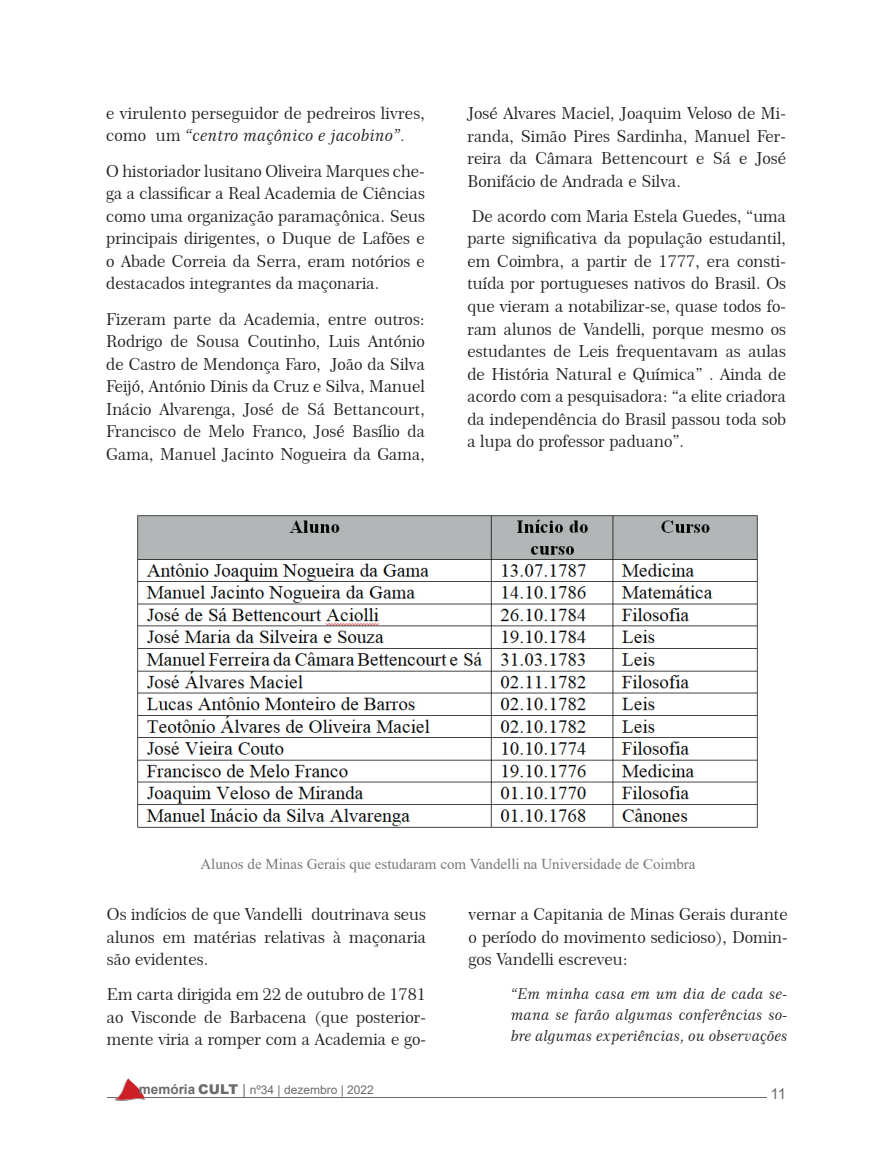
<style>
.page{position:relative;width:893px;height:1149px;background:#fff}
.page>*{position:absolute;margin:0;border:0;box-sizing:border-box;transform-origin:0 0}
.t1{font:16.5px/22.5px "Century 751 BT Roman No 2 B";color:#231f20;text-align:justify}
.t2{font:16.5px "Century 751 BT No 2 Italic B";letter-spacing:.01em;color:#231f20}
.t3{font:15px/21px "Century 751 BT No 2 Italic B";letter-spacing:.01em;color:#231f20;text-align:justify}
.t4{font:15px "Times New Roman";color:#75797b}
.t5{font:15px "Arial";color:#6b6b6e}
.t6{font:700 13.5px "Arial";color:#6b6b6e}
.t7{font:12px "Arial";color:#6b6b6e}
.s1{font-family:"Century 751 BT Roman No 2 B"}
.s2{font-weight:900}
.s3{font-size:13.5px}
</style>
<div class="page">
<hr style="left:107px;top:1096px;width:660px;height:1px;background:#6b6b6e">
<svg style="left:115px;top:1078px;width:30px;height:22px"></svg>
<img style="left:137px;top:515px;width:621px;height:313px">
<p class="t1" style="left:106px;top:102px;width:320px">e virulento perseguidor de pedreiros livres,</p>
<p class="t2" style="left:106px;top:125px;width:300px"><span class="s1">como um</span> “centro maçônico e jacobino”.</p>
<p class="t1" style="left:106px;top:159px;width:320px">O historiador lusitano Oliveira Marques che&shy;ga a classificar a Real Academia de Ciências como uma organização paramaçônica. Seus principais dirigentes, o Duque de Lafões e o Abade Correia da Serra, eram notórios e destacados integrantes da maçonaria.</p>
<p class="t1" style="left:106px;top:307px;width:320px">Fizeram parte da Academia, entre outros:<br>Rodrigo de Sousa Coutinho, Luis António de Castro de Mendonça Faro, João da Silva Feijó, António Dinis da Cruz e Silva, Manuel Inácio Alvarenga, José de Sá Bettancourt, Francisco de Melo Franco, José Basílio da Gama, Manuel Jacinto Nogueira da Gama,</p>
<p class="t1" style="left:467px;top:102px;width:320px">José Alvares Maciel, Joaquim Veloso de Mi&shy;randa, Simão Pires Sardinha, Manuel Fer&shy;reira da Câmara Bettencourt e Sá e José Bonifácio de Andrada e Silva.</p>
<p class="t1" style="left:467px;top:204px;width:320px">De acordo com Maria Estela Guedes, “uma parte significativa da população estudantil, em Coimbra, a partir de 1777, era consti&shy;tuída por portugueses nativos do Brasil. Os que vieram a notabilizar-se, quase todos fo&shy;ram alunos de Vandelli, porque mesmo os estudantes de Leis frequentavam as aulas de História Natural e Química” . Ainda de acordo com a pesquisadora: “a elite criadora da independência do Brasil passou toda sob a lupa do professor paduano”.</p>
<p class="t4" style="left:200px;top:852px;width:497px">Alunos de Minas Gerais que estudaram com Vandelli na Universidade de Coimbra</p>
<p class="t1" style="left:107px;top:902px;width:321px">Os indícios de que Vandelli doutrinava seus alunos em matérias relativas à maçonaria são evidentes.</p>
<p class="t1" style="left:107px;top:982px;width:321px">Em carta dirigida em 22 de outubro de 1781 ao Visconde de Barbacena (que posterior&shy;mente viria a romper com a Academia e go-</p>
<p class="t1" style="left:469px;top:902px;width:321px">vernar a Capitania de Minas Gerais durante o período do movimento sedicioso), Domin&shy;gos Vandelli escreveu:</p>
<p class="t3" style="left:511px;top:982px;width:278px">“Em minha casa em um dia de cada se&shy;mana se farão algumas conferências so&shy;bre algumas experiências, ou observações</p>
<p class="t6" style="left:139px;top:1078px;width:101px">memória <span class="s2">CULT</span></p>
<p class="t5" style="left:770px;top:1082px;width:17px">11</p>
<p class="t7" style="left:243px;top:1080px;width:133px"><span class="s3">|</span> nº34 | dezembro | 2022</p>
</div>
